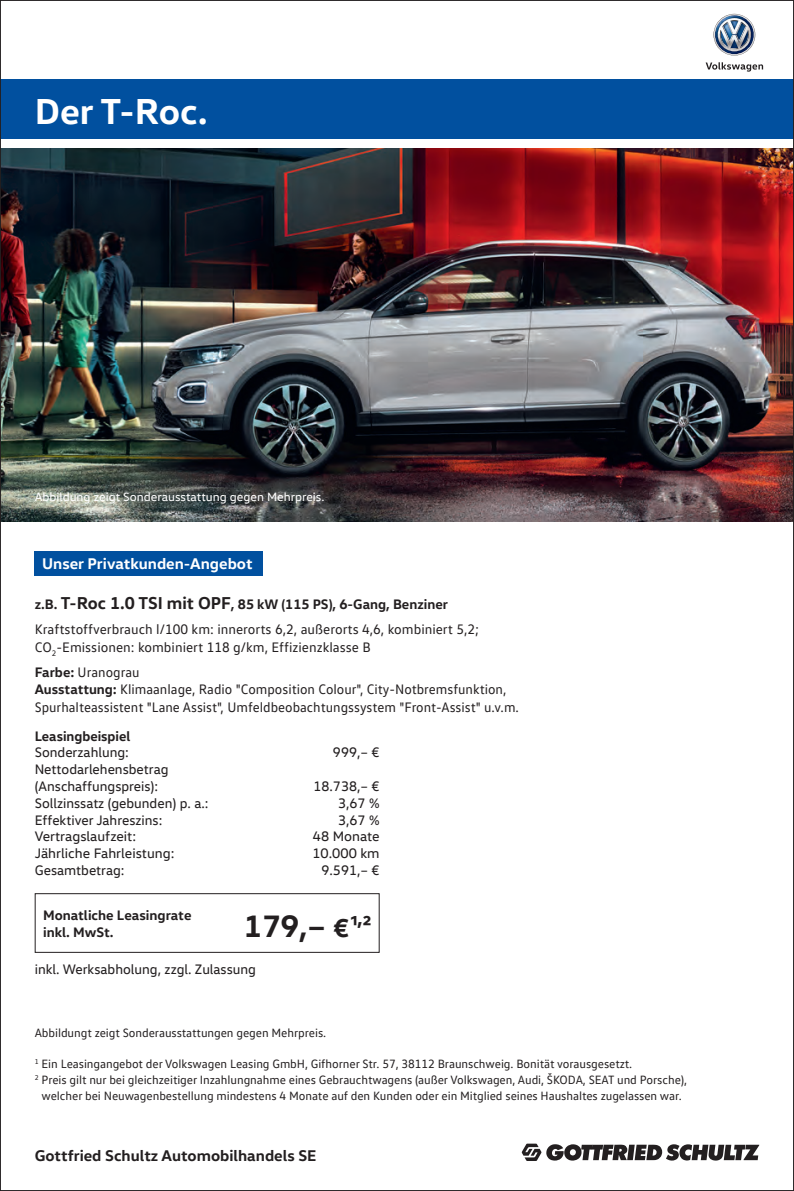
<style>
.page{position:relative;width:794px;height:1191px;background:#fff}
.page>*{position:absolute;margin:0;border:0;box-sizing:border-box;transform-origin:0 0}
.t1{font:700 36.75px "VW Head";color:#fff}
.t2{font:700 31.5px "VW Head";color:#231f20}
.t3{font:700 15.75px "VW Head";color:#231f20}
.t4{font:700 15.75px "VW Head";color:#fff}
.t5{font:14px/17.5px "VW Text";color:#231f20}
.t6{font:14px/16.8px "VW Head";color:#231f20}
.t7{font:700 14px/16.8px "VW Head";color:#231f20}
.t8{font:12.25px "VW Text";letter-spacing:-.005em;color:#231f20}
.t9{font:12.25px "VW Head";color:#fff}
.s1{font-size:17.5px}
.s2{font-family:"VW Head";font-weight:700}
.s3{font-size:26.25px}
</style>
<div class="page">
<img style="left:2px;top:149px;width:790px;height:372px">
<div style="left:0;top:79px;width:794px;height:60px;background:#01509f"></div>
<svg style="left:522px;top:1143px;width:237px;height:18px"></svg>
<div style="left:35px;top:551px;width:228px;height:24px;background:#01509f"></div>
<svg style="left:713px;top:14px;width:43px;height:42px"></svg>
<svg style="left:705px;top:62px;width:58px;height:10px"></svg>
<div style="left:35px;top:893px;width:344px;height:59px;border:1px solid #231f20"></div>
<h1 class="t1" style="left:35px;top:88px;width:174px">Der T-Roc.</h1>
<p class="t9" style="left:35px;top:489px;width:291px">Abbildung zeigt Sonderausstattung gegen Mehrpreis.</p>
<p class="t4" style="left:42px;top:554px;width:212px">Unser Privatkunden-Angebot</p>
<p class="t7" style="left:35px;top:595px;width:415px">z.B. <span class="s1">T-Roc 1.0 TSI mit OPF</span>, 85 kW (115 PS), 6-Gang, Benziner</p>
<p class="t5" style="left:35px;top:620px;width:446px">Kraftstoffverbrauch l/100 km: innerorts 6,2, außerorts 4,6, kombiniert 5,2;<br>CO<sub>2</sub>-Emissionen: kombiniert 118 g/km, Effizienzklasse B</p>
<p class="t5" style="left:35px;top:662px;width:486px"><span class="s2">Farbe:</span> Uranograu<br><span class="s2">Ausstattung:</span> Klimaanlage, Radio "Composition Colour", City-Notbremsfunktion,<br>Spurhalteassistent "Lane Assist", Umfeldbeobachtungssystem "Front-Assist" u.v.m.</p>
<p class="t7" style="left:35px;top:726px;width:97px">Leasingbeispiel</p>
<p class="t6" style="left:35px;top:743px;width:96px">Sonderzahlung:</p>
<p class="t6" style="left:333px;top:743px;width:48px">999,– €</p>
<p class="t6" style="left:35px;top:760px;width:135px">Nettodarlehensbetrag (Anschaffungspreis):</p>
<p class="t6" style="left:313px;top:777px;width:68px">18.738,– €</p>
<p class="t6" style="left:35px;top:794px;width:175px">Sollzinssatz (gebunden) p. a.:</p>
<p class="t6" style="left:338px;top:794px;width:43px">3,67 %</p>
<p class="t6" style="left:35px;top:811px;width:129px">Effektiver Jahreszins:</p>
<p class="t6" style="left:338px;top:811px;width:43px">3,67 %</p>
<p class="t6" style="left:35px;top:827px;width:103px">Vertragslaufzeit:</p>
<p class="t6" style="left:313px;top:827px;width:68px">48 Monate</p>
<p class="t6" style="left:35px;top:844px;width:141px">Jährliche Fahrleistung:</p>
<p class="t6" style="left:312px;top:844px;width:69px">10.000 km</p>
<p class="t6" style="left:35px;top:861px;width:91px">Gesamtbetrag:</p>
<p class="t6" style="left:321px;top:861px;width:60px">9.591,– €</p>
<p class="t7" style="left:43px;top:906px;width:150px">Monatliche Leasingrate inkl. MwSt.</p>
<h2 class="t2" style="left:244px;top:905px;width:129px">179,– <span class="s3">€¹,²</span></h2>
<p class="t6" style="left:35px;top:960px;width:223px">inkl. Werksabholung, zzgl. Zulassung</p>
<p class="t8" style="left:35px;top:1025px;width:293px">Abbildungt zeigt Sonderausstattungen gegen Mehrpreis.</p>
<p class="t8" style="left:35px;top:1056px;width:599px"><sup>1</sup> Ein Leasingangebot der Volkswagen Leasing GmbH, Gifhorner Str. 57, 38112 Braunschweig. Bonität vorausgesetzt.</p>
<p class="t8" style="left:35px;top:1072px;width:654px"><sup>2</sup> Preis gilt nur bei gleichzeitiger Inzahlungnahme eines Gebrauchtwagens (außer Volkswagen, Audi, ŠKODA, SEAT und Porsche),</p>
<p class="t8" style="left:42px;top:1088px;width:642px">welcher bei Neuwagenbestellung mindestens 4 Monate auf den Kunden oder ein Mitglied seines Haushaltes zugelassen war.</p>
<p class="t3" style="left:35px;top:1145px;width:283px">Gottfried Schultz Automobilhandels SE</p>
</div>
